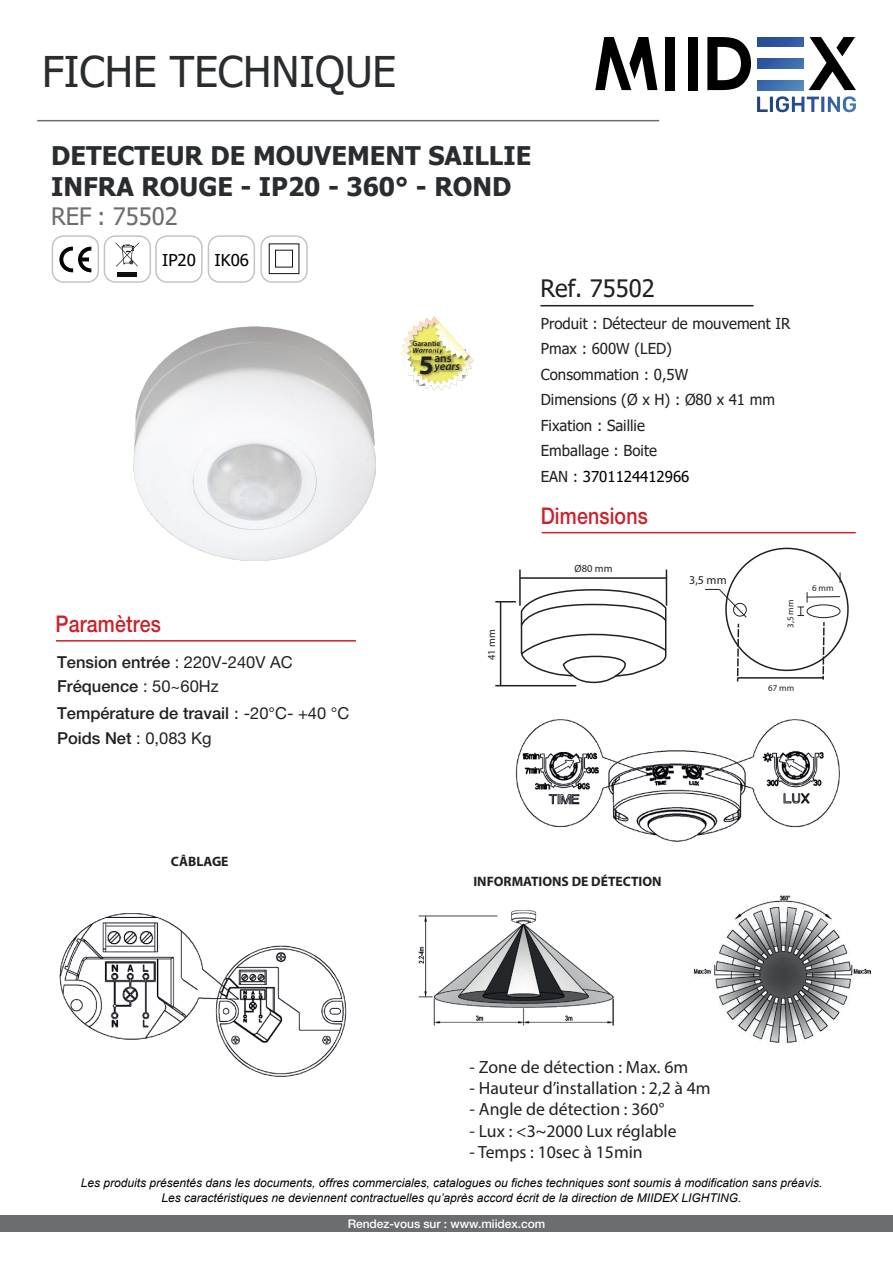
<style>
.page{position:relative;width:893px;height:1263px;background:#fff}
.page>*{position:absolute;margin:0;border:0;box-sizing:border-box;transform-origin:0 0}
.t1{font:42.3px "Tahoma";color:#292d2f}
.t2{font:700 26.85px "Myriad Pro";color:#231f20}
.t3{font:700 25.65px/30.6px "Tahoma";color:#292d2f}
.t4{font:24px "Tahoma";color:#6c6d70}
.t5{font:24px "Tahoma";color:#231f20}
.t6{font:500 22.95px "Helvetica Neue LT Std";letter-spacing:.01em;color:#cb212b;scale:.85 1}
.t7{font:17.7px "Myriad Pro";color:#231f20}
.t8{font:500 16.5px/24.2px "Helvetica Neue LT Std";color:#231f20}
.t9{font:16.35px "Tahoma";color:#000}
.t10{font:15.15px/25.5px "Tahoma";color:#231f20}
.t11{font:15px "Tahoma";color:#000}
.t12{font:700 13.65px "Myriad Pro";color:#231f20}
.t13{font:italic 12px "Arial";color:#000001}
.t14{font:500 12px "Helvetica Neue LT Std";letter-spacing:-.005em;color:#fff}
.t15{font:12px "Myriad Pro";color:#231f20}
.t16{font:italic 600 11.55px "Myriad Pro";color:#231f20}
.t17{font:600 11.55px "Myriad Pro";color:#231f20}
.t18{font:10.5px "Myriad Pro";color:#231f20}
.t19{font:9px "Myriad Pro";color:#231f20}
.t20{font:600 7.5px "Myriad Pro";color:#231f20}
.s1{font-weight:400}
.s2{font-family:"Tahoma";font-weight:400;font-size:15.15px}
.s3{font-size:15.15px;color:#231f20}
</style>
<div class="page">
<div style="left:0;top:1215px;width:893px;height:16px;background:#6c6d70"></div>
<hr style="left:540px;top:305px;width:213px;height:1px;background:#231f20">
<div style="left:52px;top:235px;width:47px;height:48px;border:1px solid #c1c4c7;border-radius:11px"></div>
<div style="left:104px;top:235px;width:47px;height:48px;border:1px solid #c1c4c7;border-radius:11px"></div>
<div style="left:155px;top:235px;width:48px;height:48px;border:1px solid #c1c4c7;border-radius:11px"></div>
<div style="left:260px;top:235px;width:48px;height:48px;border:1px solid #c1c4c7;border-radius:11px"></div>
<div style="left:208px;top:235px;width:47px;height:48px;border:1px solid #c1c4c7;border-radius:11px"></div>
<svg style="left:59px;top:247px;width:32px;height:25px"></svg>
<svg style="left:116px;top:242px;width:23px;height:25px"></svg>
<hr style="left:118px;top:272px;width:19px;height:4px;background:#0f0c12">
<div style="left:275px;top:250px;width:18px;height:18px;border:1px solid #111314"></div>
<hr style="left:666px;top:569px;width:1px;height:37px;background:#231f20">
<hr style="left:519px;top:569px;width:2px;height:37px;background:#231f20">
<hr style="left:520px;top:577px;width:147px;height:2px;background:#231f20">
<hr style="left:495px;top:685px;width:81px;height:1px;background:#231f20">
<hr style="left:500px;top:602px;width:1px;height:84px;background:#231f20">
<svg style="left:495px;top:588px;width:172px;height:96px"></svg>
<img style="left:133px;top:327px;width:243px;height:233px">
<img style="left:516px;top:719px;width:324px;height:123px">
<img style="left:59px;top:913px;width:287px;height:163px">
<img style="left:419px;top:910px;width:195px;height:115px">
<img style="left:693px;top:895px;width:177px;height:147px">
<div style="left:807px;top:604px;width:33px;height:14px;border:1px solid #231f20;border-radius:50%"></div>
<svg style="left:705px;top:588px;width:42px;height:30px"></svg>
<svg style="left:797px;top:592px;width:44px;height:24px"></svg>
<svg style="left:736px;top:624px;width:4px;height:57px"></svg>
<svg style="left:822px;top:622px;width:3px;height:58px"></svg>
<hr style="left:738px;top:677px;width:85px;height:2px;background:#231f20">
<svg style="left:401px;top:316px;width:73px;height:75px"></svg>
<hr style="left:542px;top:532px;width:314px;height:1px;background:#d01f26">
<hr style="left:56px;top:640px;width:300px;height:1px;background:#d01f26">
<hr style="left:37px;top:120px;width:622px;height:1px;background:#6c6d70">
<svg style="left:809px;top:37px;width:47px;height:53px"></svg>
<svg style="left:707px;top:37px;width:44px;height:53px"></svg>
<div style="left:688px;top:37px;width:10px;height:53px;background:#000001"></div>
<div style="left:665px;top:37px;width:10px;height:53px;background:#000001"></div>
<svg style="left:757px;top:96px;width:99px;height:16px"></svg>
<svg style="left:595px;top:37px;width:62px;height:53px"></svg>
<svg style="left:757px;top:37px;width:46px;height:9px"></svg>
<svg style="left:757px;top:59px;width:46px;height:9px"></svg>
<svg style="left:757px;top:81px;width:46px;height:9px"></svg>
<h1 class="t1" style="left:42px;top:43px;width:356px">FICHE TECHNIQUE</h1>
<h3 class="t3" style="left:51px;top:142px;width:482px">DETECTEUR DE MOUVEMENT SAILLIE<br>INFRA ROUGE - IP20 - 360° - ROND</h3>
<h3 class="t4" style="left:51px;top:200px;width:128px">REF : 75502</h3>
<h3 class="t9" style="left:162px;top:249px;width:88px">IP20 IK06</h3>
<h3 class="t6" style="left:56px;top:610px;width:125px">Paramètres</h3>
<h3 class="t8" style="left:57px;top:650px;width:237px">Tension entrée <span class="s1">: 220V-240V AC<br></span>Fréquence <span class="s1">: 50~60Hz</span></h3>
<h3 class="t8" style="left:57px;top:701px;width:294px">Température de travail <span class="s2">:</span> <span class="s1">-20°C- +40 °C<br></span>Poids Net <span class="s1">: 0,083 Kg</span></h3>
<p class="t12" style="left:171px;top:852px;width:59px">CÂBLAGE</p>
<p class="t20" style="left:412px;top:338px;width:30px">Garantie</p>
<p class="t17" style="left:434px;top:351px;width:19px">ans</p>
<h2 class="t2" style="left:419px;top:347px;width:16px">5</h2>
<p class="t16" style="left:434px;top:359px;width:27px">years</p>
<p class="t18" style="left:485px;top:660px;width:32px;rotate:-90deg">41 mm</p>
<h3 class="t5" style="left:540px;top:272px;width:116px">Ref. 75502</h3>
<p class="t10" style="left:541px;top:311px;width:251px">Produit : Détecteur de mouvement IR<br>Pmax : 600W (LED)<br>Consommation : 0,5W<br>Dimensions (Ø x H) : Ø80 x 41 mm<br>Fixation : Saillie<br>Emballage : Boite</p>
<p class="t11" style="left:541px;top:466px;width:150px"><span class="s3">EAN :</span> 3701124412966</p>
<h3 class="t6" style="left:541px;top:502px;width:128px">Dimensions</h3>
<p class="t18" style="left:575px;top:562px;width:39px">Ø80 mm</p>
<p class="t15" style="left:689px;top:572px;width:39px">3,5 mm</p>
<p class="t19" style="left:785px;top:628px;width:30px;rotate:-90deg">3,5 mm</p>
<p class="t19" style="left:812px;top:583px;width:23px">6 mm</p>
<p class="t19" style="left:768px;top:682px;width:28px">67 mm</p>
<p class="t12" style="left:473px;top:872px;width:190px">INFORMATIONS DE DÉTECTION</p>
<h3 class="t7" style="left:470px;top:1056px;width:220px">- Zone de détection : Max. 6m</h3>
<h3 class="t7" style="left:470px;top:1077px;width:243px">- Hauteur d’installation : 2,2 à 4m</h3>
<h3 class="t7" style="left:470px;top:1098px;width:196px">- Angle de détection : 360°</h3>
<h3 class="t7" style="left:470px;top:1120px;width:209px">- Lux : &lt;3~2000 Lux réglable</h3>
<h3 class="t7" style="left:470px;top:1141px;width:175px">- Temps : 10sec à 15min</h3>
<p class="t13" style="left:81px;top:1175px;width:743px">Les produits présentés dans les documents, offres commerciales, catalogues ou fiches techniques sont soumis à modification sans préavis.</p>
<p class="t13" style="left:161px;top:1190px;width:582px">Les caractéristiques ne deviennent contractuelles qu’après accord écrit de la direction de MIIDEX LIGHTING.</p>
<p class="t14" style="left:348px;top:1216px;width:199px">Rendez-vous sur : www.miidex.com</p>
</div>
